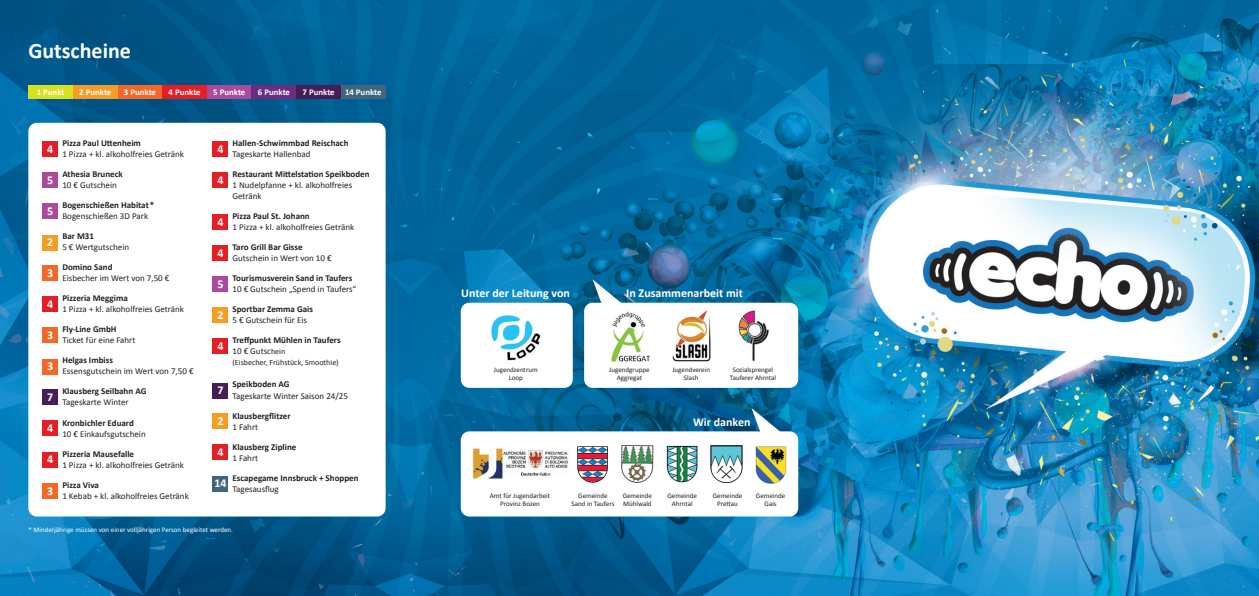
<style>
.page{position:relative;width:1259px;height:596px;background:#fff}
.page>*{position:absolute;margin:0;border:0;box-sizing:border-box;transform-origin:0 0}
.t1{font:700 22px "Calibri";color:#fff}
.t2{font:700 12px "Calibri";color:#fff}
.t3{font:9px/11px "Calibri";color:#231f20}
.t4{font:700 9px/11px "Calibri";color:#231f20}
.t5{font:700 8.8px "Calibri";color:#fff}
.t6{font:8px "Calibri";color:#231f20}
.t7{font:7px/8px "Calibri";color:#231f20;text-align:center}
.t8{font:7px "Calibri";color:#fff}
.s1{font-weight:400}
.s2{font-weight:400;font-size:8px}
</style>
<div class="page">
<img style="left:0;top:0;width:1259px;height:595px">
<div style="left:28px;top:123px;width:358px;height:393px;background:#fff;border-radius:9px"></div>
<div style="left:461px;top:431px;width:337px;height:85px;background:#fff;border-radius:9px"></div>
<div style="left:461px;top:302px;width:112px;height:85px;background:#fff;border-radius:9px"></div>
<div style="left:584px;top:302px;width:214px;height:85px;background:#fff;border-radius:9px"></div>
<svg style="left:751px;top:408px;width:32px;height:24px"></svg>
<svg style="left:592px;top:279px;width:32px;height:24px"></svg>
<img style="left:491px;top:315px;width:50px;height:46px">
<img style="left:611px;top:311px;width:40px;height:51px">
<img style="left:738px;top:310px;width:31px;height:51px">
<img style="left:672px;top:310px;width:39px;height:52px">
<img style="left:472px;top:448px;width:97px;height:31px">
<img style="left:577px;top:446px;width:31px;height:37px">
<img style="left:621px;top:444px;width:33px;height:39px">
<img style="left:666px;top:445px;width:32px;height:38px">
<img style="left:710px;top:445px;width:33px;height:39px">
<img style="left:755px;top:446px;width:32px;height:38px">
<div style="left:43px;top:172px;width:15px;height:16px;background:#ab499b"></div>
<div style="left:213px;top:172px;width:15px;height:16px;background:#e51d24"></div>
<div style="left:28px;top:85px;width:45px;height:13px;background:#d9e01f"></div>
<div style="left:207px;top:85px;width:45px;height:13px;background:#ab499b"></div>
<div style="left:118px;top:85px;width:44px;height:13px;background:#f36826"></div>
<div style="left:296px;top:85px;width:45px;height:13px;background:#451e58"></div>
<div style="left:341px;top:85px;width:45px;height:13px;background:#41657c"></div>
<div style="left:73px;top:85px;width:45px;height:13px;background:#f59c25"></div>
<div style="left:252px;top:85px;width:44px;height:13px;background:#6c2c82"></div>
<div style="left:162px;top:85px;width:45px;height:13px;background:#e51d24"></div>
<div style="left:43px;top:265px;width:15px;height:15px;background:#f36826"></div>
<div style="left:213px;top:245px;width:15px;height:16px;background:#e51d24"></div>
<div style="left:213px;top:141px;width:15px;height:16px;background:#e51d24"></div>
<div style="left:43px;top:203px;width:15px;height:16px;background:#ab499b"></div>
<div style="left:213px;top:214px;width:15px;height:16px;background:#e51d24"></div>
<div style="left:43px;top:389px;width:15px;height:16px;background:#451e58"></div>
<div style="left:43px;top:234px;width:15px;height:16px;background:#f59c25"></div>
<div style="left:43px;top:141px;width:15px;height:16px;background:#e51d24"></div>
<div style="left:43px;top:296px;width:15px;height:16px;background:#e51d24"></div>
<div style="left:43px;top:327px;width:15px;height:16px;background:#f36826"></div>
<div style="left:213px;top:307px;width:15px;height:16px;background:#f59c25"></div>
<div style="left:213px;top:413px;width:15px;height:15px;background:#f59c25"></div>
<div style="left:213px;top:276px;width:15px;height:15px;background:#ab499b"></div>
<div style="left:213px;top:338px;width:15px;height:16px;background:#e51d24"></div>
<div style="left:213px;top:444px;width:15px;height:16px;background:#e51d24"></div>
<div style="left:213px;top:475px;width:15px;height:16px;background:#41657c"></div>
<div style="left:43px;top:420px;width:15px;height:16px;background:#e51d24"></div>
<div style="left:43px;top:451px;width:15px;height:16px;background:#e51d24"></div>
<div style="left:43px;top:482px;width:15px;height:16px;background:#f36826"></div>
<div style="left:43px;top:358px;width:15px;height:16px;background:#f36826"></div>
<div style="left:213px;top:382px;width:15px;height:16px;background:#451e58"></div>
<h1 class="t1" style="left:28px;top:37px;width:104px">Gutscheine</h1>
<p class="t5" style="left:37px;top:86px;width:29px">1 Punkt</p>
<p class="t5" style="left:79px;top:86px;width:34px">2 Punkte</p>
<p class="t5" style="left:124px;top:86px;width:34px">3 Punkte</p>
<p class="t5" style="left:169px;top:86px;width:34px">4 Punkte</p>
<p class="t5" style="left:213px;top:86px;width:34px">5 Punkte</p>
<p class="t5" style="left:258px;top:86px;width:34px">6 Punkte</p>
<p class="t5" style="left:302px;top:86px;width:81px">7 Punkte 14 Punkte</p>
<p class="t4" style="left:232px;top:137px;width:118px">Hallen-Schwimmbad Reischach</p>
<p class="t3" style="left:232px;top:148px;width:79px">Tageskarte Hallenbad</p>
<p class="t4" style="left:232px;top:168px;width:139px">Restaurant Mittelstation Speikboden</p>
<p class="t3" style="left:232px;top:179px;width:121px">1 Nudelpfanne + kl. alkoholfreies<br>Getränk</p>
<p class="t4" style="left:232px;top:210px;width:79px">Pizza Paul St. Johann</p>
<p class="t3" style="left:232px;top:221px;width:123px">1 Pizza + kl. alkoholfreies Getränk</p>
<p class="t4" style="left:232px;top:241px;width:72px">Taro Grill Bar Gisse</p>
<p class="t3" style="left:232px;top:252px;width:101px">Gutschein in Wert von 10 €</p>
<p class="t4" style="left:232px;top:272px;width:121px">Tourismusverein Sand in Taufers</p>
<p class="t3" style="left:232px;top:283px;width:125px">10 € Gutschein „Spend in Taufers“</p>
<p class="t4" style="left:232px;top:303px;width:82px">Sportbar Zemma Gais</p>
<p class="t3" style="left:232px;top:314px;width:76px">5 € Gutschein für Eis</p>
<p class="t4" style="left:232px;top:334px;width:110px">Treffpunkt Mühlen in Taufers<br><span class="s1">10 € Gutsc</span><span class="s2">hein</span></p>
<p class="t6" style="left:232px;top:357px;width:108px">(Eisbecher, Frühstück, Smoothie)</p>
<p class="t4" style="left:232px;top:378px;width:59px">Speikboden AG</p>
<p class="t3" style="left:232px;top:389px;width:117px">Tageskarte Winter Saison 24/25</p>
<p class="t4" style="left:232px;top:409px;width:60px">Klausbergflitzer</p>
<p class="t3" style="left:232px;top:420px;width:27px">1 Fahrt</p>
<p class="t4" style="left:232px;top:440px;width:65px">Klausberg Zipline</p>
<p class="t3" style="left:232px;top:451px;width:27px">1 Fahrt</p>
<p class="t4" style="left:232px;top:471px;width:128px">Escapegame Innsbruck + Shoppen</p>
<p class="t3" style="left:232px;top:482px;width:48px">Tagesausflug</p>
<p class="t4" style="left:62px;top:137px;width:80px">Pizza Paul Uttenheim</p>
<p class="t3" style="left:62px;top:148px;width:123px">1 Pizza + kl. alkoholfreies Getränk</p>
<p class="t4" style="left:62px;top:168px;width:62px">Athesia Bruneck</p>
<p class="t3" style="left:62px;top:179px;width:56px">10 € Gutschein</p>
<p class="t4" style="left:62px;top:199px;width:93px">Bogenschießen Habitat*</p>
<p class="t3" style="left:62px;top:210px;width:87px">Bogenschießen 3D Park</p>
<p class="t4" style="left:62px;top:230px;width:33px">Bar M31</p>
<p class="t3" style="left:62px;top:241px;width:68px">5 € Wertgutschein</p>
<p class="t4" style="left:62px;top:261px;width:52px">Domino Sand</p>
<p class="t3" style="left:62px;top:272px;width:109px">Eisbecher im Wert von 7,50 €</p>
<p class="t4" style="left:62px;top:292px;width:67px">Pizzeria Meggima</p>
<p class="t3" style="left:62px;top:303px;width:123px">1 Pizza + kl. alkoholfreies Getränk</p>
<p class="t4" style="left:62px;top:323px;width:56px">Fly-Line GmbH</p>
<p class="t3" style="left:62px;top:334px;width:75px">Ticket für eine Fahrt</p>
<p class="t4" style="left:62px;top:354px;width:52px">Helgas Imbiss</p>
<p class="t3" style="left:62px;top:365px;width:133px">Essensgutschein im Wert von 7,50 €</p>
<p class="t4" style="left:62px;top:385px;width:85px">Klausberg Seilbahn AG</p>
<p class="t3" style="left:62px;top:396px;width:68px">Tageskarte Winter</p>
<p class="t4" style="left:62px;top:416px;width:73px">Kronbichler Eduard</p>
<p class="t3" style="left:62px;top:427px;width:85px">10 € Einkaufsgutschein</p>
<p class="t4" style="left:62px;top:447px;width:73px">Pizzeria Mausefalle</p>
<p class="t3" style="left:62px;top:458px;width:123px">1 Pizza + kl. alkoholfreies Getränk</p>
<p class="t4" style="left:62px;top:478px;width:38px">Pizza Viva</p>
<p class="t3" style="left:62px;top:489px;width:128px">1 Kebab + kl. alkoholfreies Getränk</p>
<h2 class="t2" style="left:47px;top:141px;width:8px">4</h2>
<h2 class="t2" style="left:217px;top:141px;width:8px">4</h2>
<h2 class="t2" style="left:47px;top:172px;width:8px">5</h2>
<h2 class="t2" style="left:217px;top:172px;width:8px">4</h2>
<h2 class="t2" style="left:47px;top:203px;width:8px">5</h2>
<h2 class="t2" style="left:217px;top:214px;width:8px">4</h2>
<h2 class="t2" style="left:47px;top:234px;width:8px">2</h2>
<h2 class="t2" style="left:217px;top:245px;width:8px">4</h2>
<h2 class="t2" style="left:47px;top:265px;width:8px">3</h2>
<h2 class="t2" style="left:217px;top:276px;width:8px">5</h2>
<h2 class="t2" style="left:47px;top:296px;width:8px">4</h2>
<h2 class="t2" style="left:47px;top:327px;width:8px">3</h2>
<h2 class="t2" style="left:217px;top:307px;width:8px">2</h2>
<h2 class="t2" style="left:217px;top:338px;width:8px">4</h2>
<h2 class="t2" style="left:47px;top:359px;width:8px">3</h2>
<h2 class="t2" style="left:217px;top:382px;width:8px">7</h2>
<h2 class="t2" style="left:47px;top:389px;width:8px">7</h2>
<h2 class="t2" style="left:217px;top:413px;width:8px">2</h2>
<h2 class="t2" style="left:47px;top:420px;width:8px">4</h2>
<h2 class="t2" style="left:47px;top:451px;width:8px">4</h2>
<h2 class="t2" style="left:47px;top:483px;width:8px">3</h2>
<h2 class="t2" style="left:217px;top:444px;width:8px">4</h2>
<h2 class="t2" style="left:214px;top:475px;width:14px">14</h2>
<p class="t8" style="left:28px;top:524px;width:206px">* Minderjährige müssen von einer volljährigen Person begleitet werden.</p>
<h2 class="t2" style="left:461px;top:286px;width:110px">Unter der Leitung von</h2>
<h2 class="t2" style="left:626px;top:286px;width:118px">In Zusammenarbeit mit</h2>
<p class="t7" style="left:494px;top:365px;width:45px">Jugendzentrum<br>Loop</p>
<p class="t7" style="left:609px;top:365px;width:42px">Jugendgruppe<br>Aggregat</p>
<p class="t7" style="left:672px;top:365px;width:39px">Jugendverein<br>Slash</p>
<p class="t7" style="left:730px;top:365px;width:48px">Sozialsprengel<br>Tauferer Ahrntal</p>
<h2 class="t2" style="left:693px;top:414px;width:59px">Wir danken</h2>
<p class="t7" style="left:490px;top:490px;width:62px">Amt für Jugendarbeit<br>Provinz Bozen</p>
<p class="t7" style="left:571px;top:490px;width:44px">Gemeinde<br>Sand in Taufers</p>
<p class="t7" style="left:622px;top:490px;width:31px;text-align:left">Gemeinde<br>Mühlwald</p>
<p class="t7" style="left:667px;top:490px;width:31px">Gemeinde<br>Ahrntal</p>
<p class="t7" style="left:713px;top:490px;width:31px">Gemeinde<br>Prettau</p>
<p class="t7" style="left:756px;top:490px;width:31px">Gemeinde<br>Gais</p>
</div>
